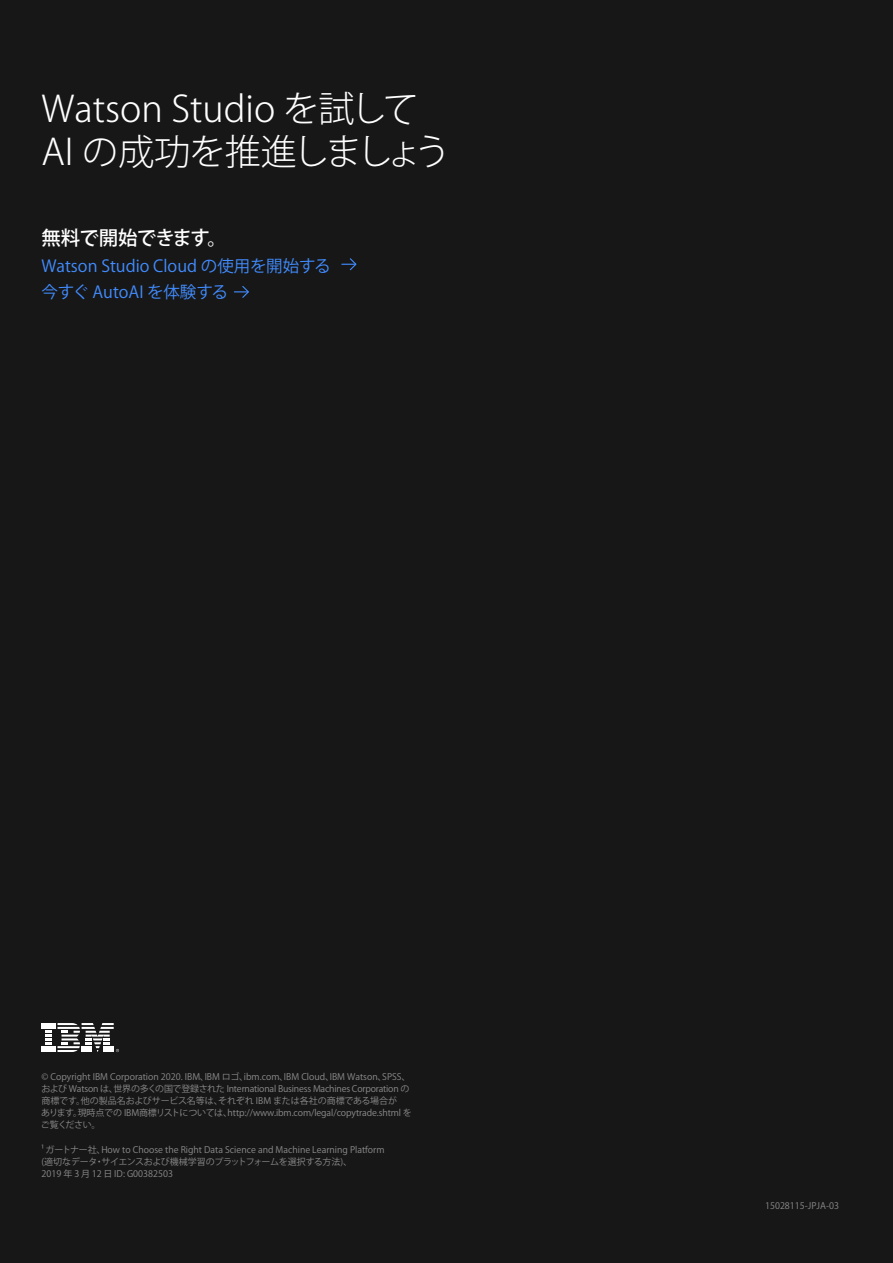
<style>
.page{position:relative;width:893px;height:1263px;background:#171717}
.page>*{position:absolute;margin:0;border:0;box-sizing:border-box;transform-origin:0 0}
.t1{font:300 36px/43.5px "Koz Go Pr 6 N";color:#fff}
.t2{font:500 19.5px "Koz Go Pr 6 N";letter-spacing:-.05em;color:#fff}
.t3{font:16.5px/26.5px "Koz Go Pr 6 N";color:#418cff}
.t4{font:9px/12px "Koz Go Pr 6 N";color:#8c8c8c}
</style>
<div class="page">
<svg style="left:41px;top:1023px;width:78px;height:29px"></svg>
<svg style="left:342px;top:258px;width:15px;height:13px"></svg>
<svg style="left:234px;top:286px;width:15px;height:12px"></svg>
<h1 class="t1" style="left:41px;top:88px;width:410px">Watson Studio を試して<br>AI の成功を推進しましょう</h1>
<h2 class="t2" style="left:41px;top:227px;width:187px">無料で開始できます。</h2>
<h3 class="t3" style="left:41px;top:253px;width:291px">Watson Studio Cloud の使用を開始する今すぐ AutoAI を体験する</h3>
<p class="t4" style="left:41px;top:1071px;width:372px">© Copyright IBM Corporation 2020. IBM、IBM ロゴ、ibm.com、IBM Cloud、IBM Watson、SPSS、および Watson は、世界の多くの国で登録された International Business Machines Corporation の商標です。他の製品名およびサービス名等は、それぞれ IBM または各社の商標である場合が<br>あります。現時点での IBM商標リストについては、http://www.ibm.com/legal/copytrade.shtml をご覧ください。</p>
<p class="t4" style="left:41px;top:1144px;width:345px">¹ ガートナー社、How to Choose the Right Data Science and Machine Learning Platform (適切なデータ・サイエンスおよび機械学習のプラットフォームを選択する方法)、<br>2019 年 3 月 12 日 ID: G00382503</p>
<p class="t4" style="left:765px;top:1200px;width:75px">15028115-JPJA-03</p>
</div>
